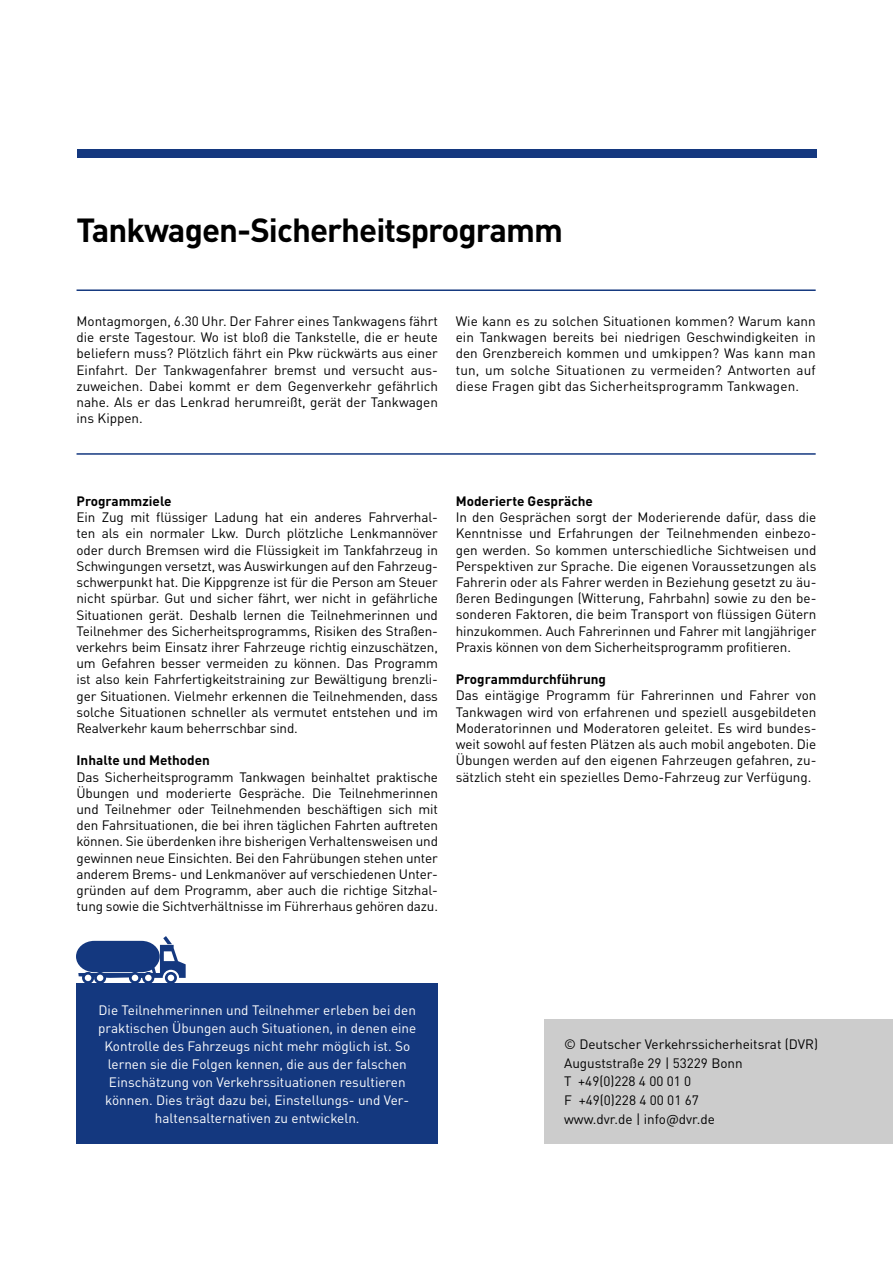
<style>
.page{position:relative;width:893px;height:1263px;background:#fff}
.page>*{position:absolute;margin:0;border:0;box-sizing:border-box;transform-origin:0 0}
.t1{font:700 33px "DINOT";letter-spacing:-.03em;color:#000}
.t2{font:13.5px/16.2px "DINOT";color:#000;text-align:justify}
.t3{font:13.5px/18px "DINOT";color:#fff;text-align:center}
.t4{font:700 13.5px "DINOT";color:#000}
.s1{font-style:inherit}
</style>
<div class="page">
<div style="left:77px;top:149px;width:739px;height:8px;background:#14387f"></div>
<div style="left:77px;top:983px;width:361px;height:161px;background:#14387f"></div>
<div style="left:544px;top:1019px;width:349px;height:124px;background:#ccc"></div>
<svg style="left:165px;top:972px;width:12px;height:12px"></svg>
<svg style="left:129px;top:972px;width:12px;height:12px"></svg>
<svg style="left:142px;top:972px;width:12px;height:12px"></svg>
<svg style="left:82px;top:972px;width:12px;height:12px"></svg>
<svg style="left:94px;top:972px;width:12px;height:12px"></svg>
<svg style="left:76px;top:936px;width:110px;height:45px"></svg>
<hr style="left:77px;top:453px;width:739px;height:2px;background:#14387f">
<hr style="left:77px;top:289px;width:739px;height:2px;background:#14387f">
<h1 class="t1" style="left:77px;top:209px;width:488px">Tankwagen-Sicherheitsprogramm</h1>
<p class="t2" style="left:77px;top:313px;width:363px">Montagmorgen, 6.30 Uhr. Der Fahrer eines Tankwagens fährt die erste Tagestour. Wo ist bloß die Tankstelle, die er heute beliefern muss? Plötzlich fährt ein Pkw rückwärts aus einer Einfahrt. Der Tankwagenfahrer bremst und versucht aus&shy;zuweichen. Dabei kommt er dem Gegenverkehr gefährlich nahe. Als er das Lenkrad herumreißt, gerät der Tankwagen ins Kippen.</p>
<p class="t2" style="left:456px;top:313px;width:361px">Wie kann es zu solchen Situationen kommen? Warum kann ein Tankwagen bereits bei niedrigen Geschwindigkeiten in den Grenzbereich kommen und umkippen? Was kann man tun, um solche Situationen zu vermeiden? Antworten auf diese Fragen gibt das Sicherheitsprogramm Tankwagen.</p>
<p class="t4" style="left:77px;top:492px;width:97px">Programmziele</p>
<p class="t2" style="left:77px;top:509px;width:363px">Ein Zug mit flüssiger Ladung hat ein anderes Fahrverhal&shy;ten als ein normaler Lkw. Durch plötzliche Lenkmannöver oder durch Bremsen wird die Flüssigkeit im Tankfahrzeug in Schwingungen versetzt, was Auswirkungen auf den Fahrzeug&shy;schwerpunkt hat. Die Kippgrenze ist für die Person am Steuer nicht spürbar. Gut und sicher fährt, wer nicht in gefährliche Situationen gerät. Deshalb lernen die Teilnehmerinnen und Teilnehmer des Sicherheitsprogramms, Risiken des Straßen&shy;verkehrs beim Einsatz ihrer Fahrzeuge richtig einzuschätzen, um Gefahren besser vermeiden zu können. Das Programm ist also kein Fahrfertigkeitstraining zur Bewältigung brenzli&shy;ger Situationen. Vielmehr erkennen die Teilnehmenden, dass solche Situationen schneller als vermutet entstehen und im Realverkehr kaum beherrschbar sind.</p>
<p class="t4" style="left:77px;top:752px;width:135px">Inhalte und Methoden</p>
<p class="t2" style="left:77px;top:768px;width:363px">Das Sicherheitsprogramm Tankwagen beinhaltet praktische Übungen und moderierte Gespräche. Die Teilnehmerinnen und Teilnehmer oder Teilnehmenden beschäftigen sich mit den Fahrsituationen, die bei ihren täglichen Fahrten auftreten können. Sie überdenken ihre bisherigen Verhaltensweisen und gewinnen neue Einsichten. Bei den Fahrübungen stehen unter anderem Brems- und Lenkmanöver auf verschiedenen Unter&shy;gründen auf dem Programm, aber auch die richtige Sitzhal&shy;tung sowie die Sichtverhältnisse im Führerhaus gehören dazu.</p>
<p class="t4" style="left:456px;top:492px;width:139px">Moderierte Gespräche</p>
<p class="t2" style="left:456px;top:509px;width:362px">In den Gesprächen sorgt der Moderierende dafür, dass die Kenntnisse und Erfahrungen der Teilnehmenden einbezo&shy;gen werden. So kommen unterschiedliche Sichtweisen und Perspektiven zur Sprache. Die eigenen Voraussetzungen als Fahrerin oder als Fahrer werden in Beziehung gesetzt zu äu&shy;ßeren Bedingungen (Witterung, Fahrbahn) sowie zu den be&shy;sonderen Faktoren, die beim Transport von flüssigen Gütern hinzukommen. Auch Fahrerinnen und Fahrer mit langjähriger Praxis können von dem Sicherheitsprogramm profitieren.</p>
<p class="t4" style="left:456px;top:670px;width:152px">Programmdurchführung</p>
<p class="t2" style="left:456px;top:687px;width:362px">Das eintägige Programm für Fahrerinnen und Fahrer von Tankwagen wird von erfahrenen und speziell ausgebildeten Moderatorinnen und Moderatoren geleitet. Es wird bundes&shy;weit sowohl auf festen Plätzen als auch mobil angeboten. Die Übungen werden auf den eigenen Fahrzeugen gefahren, zu&shy;sätzlich steht ein spezielles Demo-Fahrzeug zur Verfügung.</p>
<p class="t3" style="left:98px;top:1001px;width:320px">Die Teilnehmerinnen und Teilnehmer erleben bei den praktischen Übungen auch Situationen, in denen eine Kontrolle des Fahrzeugs nicht mehr möglich ist. So lernen sie die Folgen kennen, die aus der falschen Einschätzung von Verkehrssituationen resultieren können. Dies trägt dazu bei, Einstellungs- und Ver&shy;haltensalternativen zu entwickeln.</p>
<p class="t2" style="left:564px;top:1034px;width:255px;line-height:18.8px;text-align:left"><span class="s1">©</span> Deutscher Verkehrssicherheitsrat (DVR)<br>Auguststraße 29 | 53229 Bonn<br>T +49(0)228 4 00 01 0<br>F +49(0)228 4 00 01 67<br>www.dvr.de | info@dvr.de</p>
</div>
